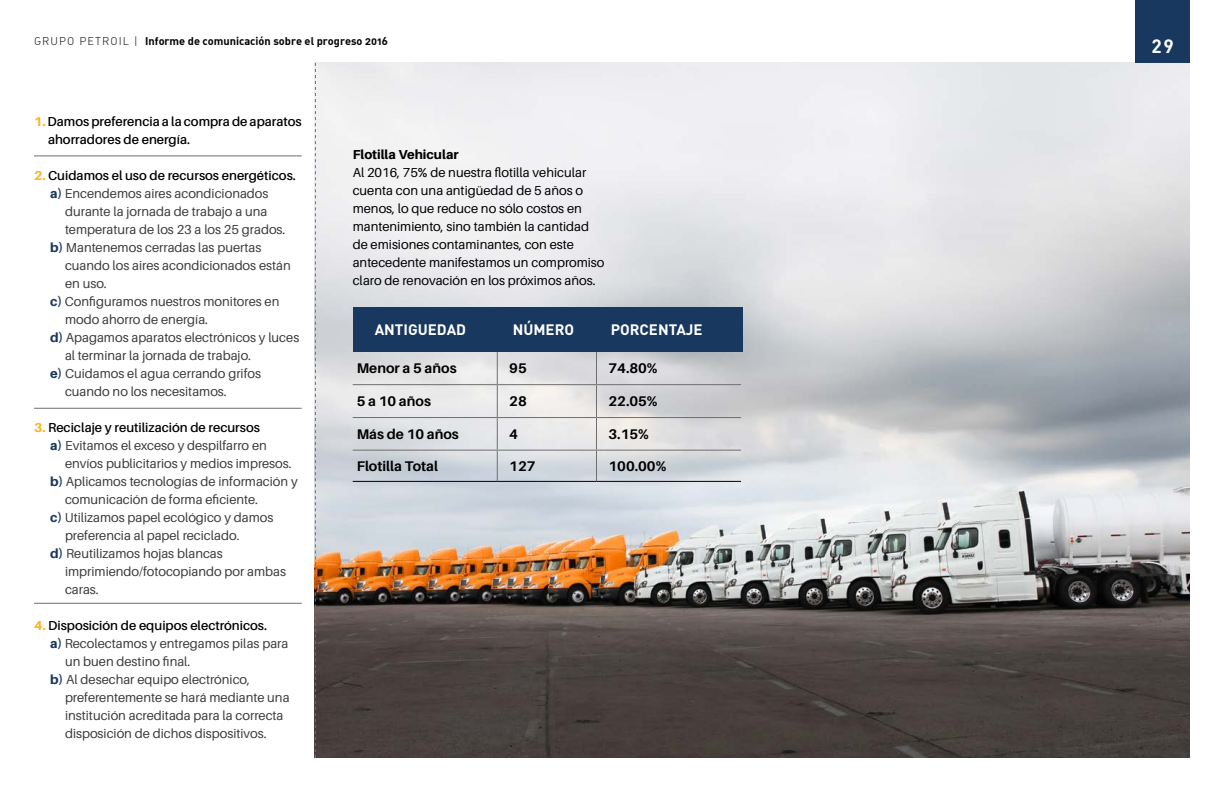
<style>
.page{position:relative;width:1224px;height:792px;background:#fff}
.page>*{position:absolute;margin:0;border:0;box-sizing:border-box;transform-origin:0 0}
.t1{font:19px "DIN Bold";color:#fff}
.t2{font:700 15px "DIN";color:#fff}
.t3{font:700 14px "Aileron";color:#000}
.t4{font:13px "Aileron";color:#3c3c3b}
.t5{font:13px/18px "Aileron";color:#000}
.t6{font:600 13px/18px "Aileron";color:#000}
.t7{font:800 13px "Aileron";color:#000}
.t8{font:11px "DIN Bold Alternate";color:#000}
.s1{font-family:"DIN Light Alternate"}
.s2{font-weight:800;color:#fab721}
.s3{font-weight:800;color:#18385f}
</style>
<div class="page">
<img style="left:316px;top:63px;width:874px;height:695px">
<div style="left:1135px;top:0;width:55px;height:63px;background:#18385f"></div>
<svg style="left:315px;top:63px;width:1px;height:695px"></svg>
<hr style="left:497px;top:351px;width:1px;height:33px;background:#706f6f">
<hr style="left:596px;top:351px;width:1px;height:33px;background:#706f6f">
<hr style="left:353px;top:384px;width:144px;height:1px;background:#706f6f">
<hr style="left:497px;top:384px;width:99px;height:1px;background:#706f6f">
<hr style="left:497px;top:385px;width:1px;height:32px;background:#706f6f">
<hr style="left:596px;top:384px;width:145px;height:1px;background:#706f6f">
<hr style="left:596px;top:385px;width:1px;height:32px;background:#706f6f">
<hr style="left:353px;top:417px;width:144px;height:1px;background:#706f6f">
<hr style="left:497px;top:417px;width:99px;height:1px;background:#706f6f">
<hr style="left:497px;top:418px;width:1px;height:32px;background:#706f6f">
<hr style="left:596px;top:417px;width:145px;height:1px;background:#706f6f">
<hr style="left:596px;top:418px;width:1px;height:32px;background:#706f6f">
<hr style="left:353px;top:450px;width:144px;height:1px;background:#706f6f">
<hr style="left:497px;top:450px;width:99px;height:1px;background:#706f6f">
<hr style="left:497px;top:451px;width:1px;height:30px;background:#706f6f">
<hr style="left:596px;top:450px;width:145px;height:1px;background:#706f6f">
<hr style="left:596px;top:451px;width:1px;height:30px;background:#706f6f">
<hr style="left:353px;top:481px;width:144px;height:1px;background:#000">
<hr style="left:497px;top:481px;width:99px;height:1px;background:#000">
<hr style="left:596px;top:481px;width:145px;height:1px;background:#000">
<div style="left:353px;top:307px;width:390px;height:44px;background:#18385f"></div>
<hr style="left:34px;top:155px;width:268px;height:1px;background:#706f6f">
<hr style="left:34px;top:408px;width:268px;height:1px;background:#706f6f">
<hr style="left:34px;top:603px;width:268px;height:1px;background:#706f6f">
<p class="t8" style="left:34px;top:34px;width:355px"><span class="s1">GRUPO PETROIL |</span> Informe de comunicación sobre el progreso 2016</p>
<p class="t6" style="left:48px;top:112px;width:255px;text-indent:-14px"><span class="s2">1.</span> Damos preferencia a la compra de aparatos ahorradores de energía.</p>
<p class="t6" style="left:34px;top:166px;width:263px"><span class="s2">2.</span> Cuidamos el uso de recursos energéticos.</p>
<p class="t4" style="left:50px;top:186px;width:220px"><span class="s3">a)</span> Encendemos aires acondicionados</p>
<p class="t4" style="left:65px;top:204px;width:204px">durante la jornada de trabajo a una</p>
<p class="t4" style="left:65px;top:222px;width:222px">temperatura de los 23 a los 25 grados.</p>
<p class="t4" style="left:50px;top:240px;width:213px"><span class="s3">b)</span> Mantenemos cerradas las puertas</p>
<p class="t4" style="left:65px;top:258px;width:227px">cuando los aires acondicionados están</p>
<p class="t4" style="left:65px;top:276px;width:43px">en uso.</p>
<p class="t4" style="left:50px;top:294px;width:231px"><span class="s3">c)</span> Configuramos nuestros monitores en</p>
<p class="t4" style="left:65px;top:312px;width:145px">modo ahorro de energía.</p>
<p class="t4" style="left:50px;top:330px;width:251px"><span class="s3">d)</span> Apagamos aparatos electrónicos y luces</p>
<p class="t4" style="left:65px;top:348px;width:188px">al terminar la jornada de trabajo.</p>
<p class="t4" style="left:50px;top:366px;width:213px"><span class="s3">e)</span> Cuidamos el agua cerrando grifos</p>
<p class="t4" style="left:65px;top:384px;width:163px">cuando no los necesitamos.</p>
<p class="t6" style="left:34px;top:418px;width:227px"><span class="s2">3.</span> Reciclaje y reutilización de recursos</p>
<p class="t4" style="left:50px;top:438px;width:218px"><span class="s3">a)</span> Evitamos el exceso y despilfarro en</p>
<p class="t4" style="left:65px;top:456px;width:228px">envíos publicitarios y medios impresos.</p>
<p class="t4" style="left:50px;top:474px;width:249px"><span class="s3">b)</span> Aplicamos tecnologías de información y</p>
<p class="t4" style="left:65px;top:492px;width:195px">comunicación de forma eficiente.</p>
<p class="t4" style="left:50px;top:510px;width:225px"><span class="s3">c)</span> Utilizamos papel ecológico y damos</p>
<p class="t4" style="left:65px;top:528px;width:176px">preferencia al papel reciclado.</p>
<p class="t4" style="left:50px;top:546px;width:174px"><span class="s3">d)</span> Reutilizamos hojas blancas</p>
<p class="t4" style="left:65px;top:564px;width:223px">imprimiendo/fotocopiando por ambas</p>
<p class="t4" style="left:65px;top:582px;width:35px">caras.</p>
<p class="t6" style="left:34px;top:616px;width:235px"><span class="s2">4.</span> Disposición de equipos electrónicos.</p>
<p class="t4" style="left:50px;top:636px;width:240px"><span class="s3">a)</span> Recolectamos y entregamos pilas para</p>
<p class="t4" style="left:65px;top:654px;width:127px">un buen destino final.</p>
<p class="t4" style="left:50px;top:672px;width:202px"><span class="s3">b)</span> Al desechar equipo electrónico,</p>
<p class="t4" style="left:65px;top:690px;width:226px">preferentemente se hará mediante una</p>
<p class="t4" style="left:65px;top:708px;width:220px">institución acreditada para la correcta</p>
<p class="t4" style="left:65px;top:726px;width:203px">disposición de dichos dispositivos.</p>
<p class="t7" style="left:353px;top:147px;width:107px">Flotilla Vehicular</p>
<p class="t5" style="left:353px;top:164px;width:253px">Al 2016, 75% de nuestra flotilla vehicular cuenta con una antigüedad de 5 años o menos, lo que reduce no sólo costos en mantenimiento, sino también la cantidad de emisiones contaminantes, con este antecedente manifestamos un compromiso claro de renovación en los próximos años.</p>
<p class="t2" style="left:375px;top:319px;width:93px">ANTIGUEDAD</p>
<p class="t2" style="left:513px;top:319px;width:63px">NÚMERO</p>
<p class="t2" style="left:611px;top:319px;width:93px">PORCENTAJE</p>
<p class="t3" style="left:357px;top:361px;width:101px">Menor a 5 años</p>
<p class="t3" style="left:509px;top:361px;width:19px">95</p>
<p class="t3" style="left:609px;top:361px;width:51px">74.80%</p>
<p class="t3" style="left:357px;top:394px;width:76px">5 a 10 años</p>
<p class="t3" style="left:509px;top:394px;width:19px">28</p>
<p class="t3" style="left:609px;top:394px;width:51px">22.05%</p>
<p class="t3" style="left:357px;top:427px;width:104px">Más de 10 años</p>
<p class="t3" style="left:509px;top:427px;width:10px">4</p>
<p class="t3" style="left:609px;top:427px;width:42px">3.15%</p>
<p class="t3" style="left:357px;top:458px;width:83px">Flotilla Total</p>
<p class="t3" style="left:509px;top:458px;width:28px">127</p>
<p class="t3" style="left:609px;top:458px;width:59px">100.00%</p>
<h1 class="t1" style="left:1151px;top:34px;width:24px">29</h1>
</div>
